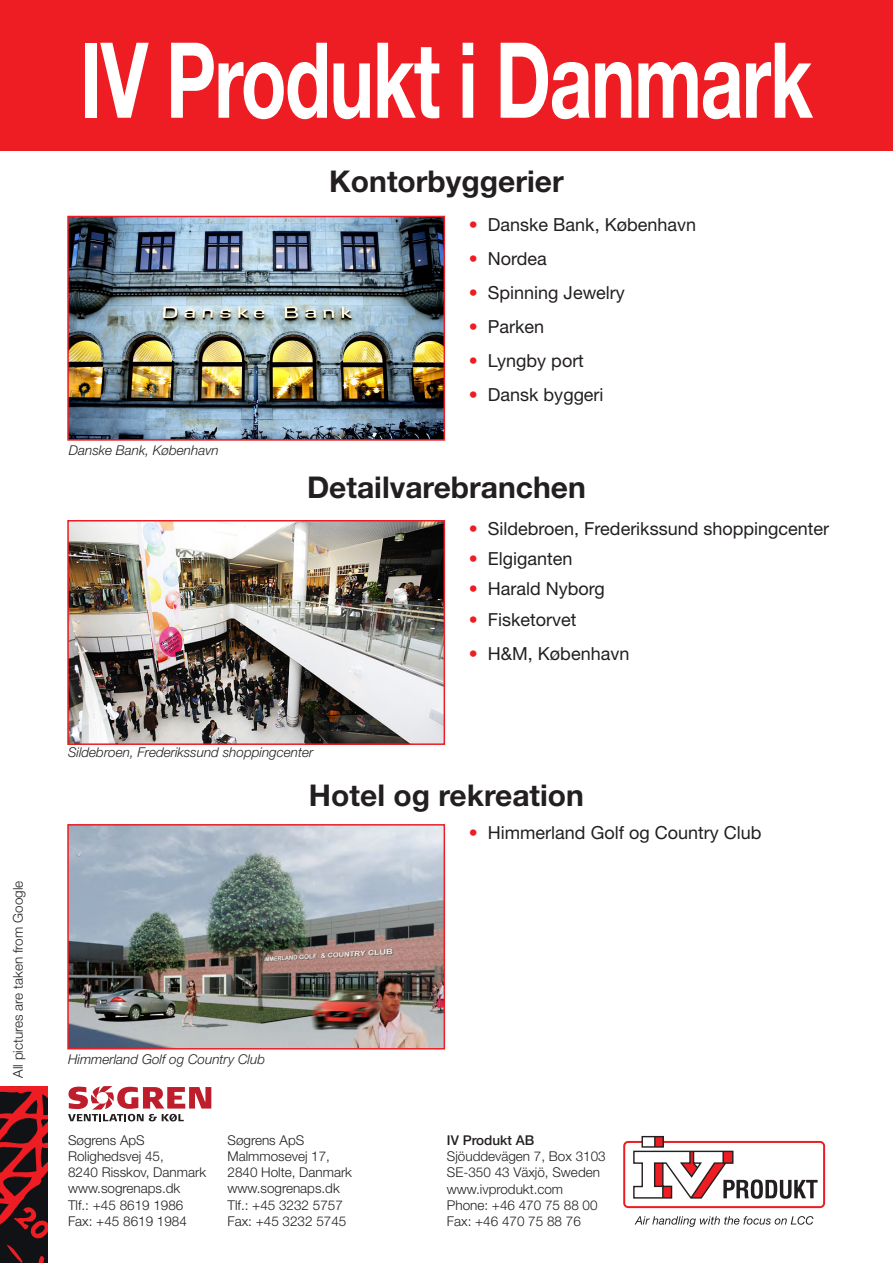
<style>
.page{position:relative;width:893px;height:1263px;background:#fff}
.page>*{position:absolute;margin:0;border:0;box-sizing:border-box;transform-origin:0 0}
.Rubrik{font:700 105px "Helvetica Neue";letter-spacing:-.02em;color:#fff;scale:.71 1}
.Rubrik-2{font:700 30px "Helvetica Neue";color:#231f20}
.Bullet{font:18px "Helvetica Neue";color:#231f20}
.Ad{font:300 13.5px "Helvetica Neue";color:#231f20}
.Bildtext{font:italic 300 13.5px "Helvetica Neue";color:#231f20}
.Bildtext-2{font:300 13.5px "Helvetica Neue";color:#231f20}
.Ad-2{font:500 13.5px "Helvetica Neue";color:#231f20}
.s1{color:#ee1d23}
</style>
<div class="page">
<svg style="left:0;top:1086px;width:47px;height:177px"></svg>
<div style="left:0;top:0;width:893px;height:151px;background:#ee1d23"></div>
<img style="left:70px;top:523px;width:372px;height:219px">
<div style="left:67px;top:520px;width:378px;height:225px;border:2px solid #ee1d23"></div>
<img style="left:70px;top:827px;width:372px;height:219px">
<div style="left:67px;top:824px;width:378px;height:225px;border:2px solid #ee1d23"></div>
<svg style="left:68px;top:1086px;width:143px;height:35px"></svg>
<img style="left:70px;top:219px;width:372px;height:219px">
<div style="left:67px;top:216px;width:378px;height:225px;border:2px solid #ee1d23"></div>
<div style="left:623px;top:1141px;width:202px;height:67px;border:2px solid #ee1d23;border-radius:4px"></div>
<svg style="left:632px;top:1135px;width:186px;height:64px"></svg>
<svg style="left:634px;top:1216px;width:179px;height:11px"></svg>
<p class="Bildtext-2" style="left:10px;top:1077px;width:198px;rotate:-90deg">All pictures are taken from Google</p>
<p class="Rubrik" style="left:80px;top:15px;width:1033px">IV Produkt i Danmark</p>
<p class="Bildtext" style="left:69px;top:443px;width:152px">Danske Bank, København</p>
<p class="Rubrik-2" style="left:329px;top:163px;width:236px">Kontorbyggerier</p>
<p class="Bullet" style="left:469px;top:214px;width:229px"><span class="s1">•</span> Danske Bank, København</p>
<p class="Bullet" style="left:469px;top:248px;width:80px"><span class="s1">•</span> Nordea</p>
<p class="Bullet" style="left:469px;top:282px;width:158px"><span class="s1">•</span> Spinning Jewelry</p>
<p class="Bullet" style="left:469px;top:316px;width:77px"><span class="s1">•</span> Parken</p>
<p class="Bullet" style="left:469px;top:350px;width:117px"><span class="s1">•</span> Lyngby port</p>
<p class="Bullet" style="left:469px;top:384px;width:136px"><span class="s1">•</span> Dansk byggeri</p>
<p class="Rubrik-2" style="left:307px;top:469px;width:280px">Detailvarebranchen</p>
<p class="Bullet" style="left:469px;top:518px;width:362px"><span class="s1">•</span> Sildebroen, Frederikssund shoppingcenter</p>
<p class="Bullet" style="left:469px;top:548px;width:105px"><span class="s1">•</span> Elgiganten</p>
<p class="Bullet" style="left:469px;top:578px;width:137px"><span class="s1">•</span> Harald Nyborg</p>
<p class="Bullet" style="left:469px;top:608px;width:109px"><span class="s1">•</span> Fisketorvet</p>
<p class="Bullet" style="left:469px;top:642px;width:162px"><span class="s1">•</span> H&amp;M, København</p>
<p class="Bildtext" style="left:68px;top:745px;width:247px">Sildebroen, Frederikssund shoppingcenter</p>
<p class="Rubrik-2" style="left:309px;top:777px;width:276px">Hotel og rekreation</p>
<p class="Bullet" style="left:469px;top:822px;width:294px"><span class="s1">•</span> Himmerland Golf og Country Club</p>
<p class="Bildtext" style="left:68px;top:1051px;width:199px">Himmerland Golf og Country Club</p>
<p class="Ad" style="left:68px;top:1132px;width:78px">Søgrens ApS</p>
<p class="Ad" style="left:68px;top:1148px;width:97px">Rolighedsvej 45,</p>
<p class="Ad" style="left:68px;top:1164px;width:140px">8240 Risskov, Danmark</p>
<p class="Ad" style="left:68px;top:1180px;width:114px">www.sogrenaps.dk</p>
<p class="Ad" style="left:68px;top:1196px;width:117px">Tlf.: +45 8619 1986</p>
<p class="Ad" style="left:68px;top:1213px;width:120px">Fax: +45 8619 1984</p>
<p class="Ad" style="left:227px;top:1132px;width:78px">Søgrens ApS</p>
<p class="Ad" style="left:227px;top:1148px;width:104px">Malmmosevej 17,</p>
<p class="Ad" style="left:227px;top:1164px;width:126px">2840 Holte, Danmark</p>
<p class="Ad" style="left:227px;top:1180px;width:114px">www.sogrenaps.dk</p>
<p class="Ad" style="left:227px;top:1196px;width:117px">Tlf.: +45 3232 5757</p>
<p class="Ad" style="left:227px;top:1213px;width:120px">Fax: +45 3232 5745</p>
<p class="Ad-2" style="left:447px;top:1132px;width:89px">IV Produkt AB</p>
<p class="Ad" style="left:447px;top:1148px;width:160px">Sjöuddevägen 7, Box 3103</p>
<p class="Ad" style="left:447px;top:1164px;width:155px">SE-350 43 Växjö, Sweden</p>
<p class="Ad" style="left:447px;top:1180px;width:118px">www.ivprodukt.com</p>
<p class="Ad" style="left:447px;top:1197px;width:152px">Phone: +46 470 75 88 00</p>
<p class="Ad" style="left:447px;top:1213px;width:135px">Fax: +46 470 75 88 76</p>
</div>
